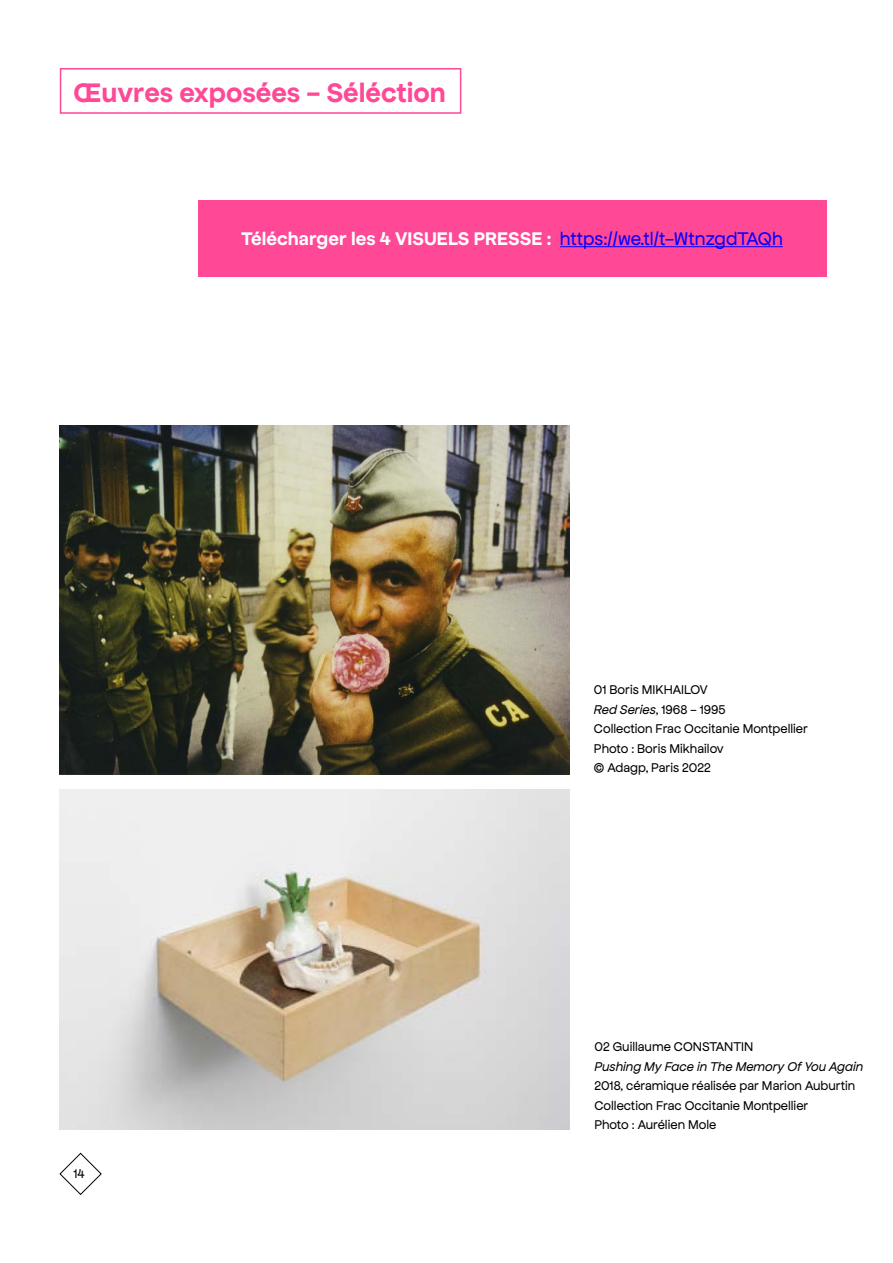
<style>
.page{position:relative;width:893px;height:1263px;background:#fff}
.page>*{position:absolute;margin:0;border:0;box-sizing:border-box;transform-origin:0 0}
.t1{font:700 28.5px "Frac Apfel";color:#ff4896}
.t2{font:700 19.5px "Frac Apfel";color:#fff}
.t3{font:13.5px/19.5px "Frac Apfel";color:#000}
.t4{font:italic 13.5px "Frac Apfel";color:#000}
.s1{font-weight:400;color:#00f}
.s2{font-style:italic}
</style>
<div class="page">
<svg style="left:59px;top:1152px;width:43px;height:43px"></svg>
<div style="left:60px;top:68px;width:401px;height:46px;border:2px solid #ff4896"></div>
<div style="left:198px;top:200px;width:628px;height:76px;background:#ff4896"></div>
<hr style="left:560px;top:246px;width:223px;height:1px;background:#00f">
<img style="left:60px;top:426px;width:510px;height:348px">
<img style="left:60px;top:789px;width:510px;height:340px">
<h1 class="t1" style="left:74px;top:78px;width:374px">Œuvres exposées - Séléction</h1>
<h2 class="t2" style="left:241px;top:228px;width:543px">Télécharger les 4 VISUELS PRESSE : <span class="s1">https://we.tl/t-WtnzgdTAQh</span></h2>
<p class="t3" style="left:594px;top:680px;width:215px">01 Boris MIKHAILOV<br><span class="s2">Red Series</span>, 1968 - 1995<br>Collection Frac Occitanie Montpellier<br>Photo : Boris Mikhailov<br>© Adagp, Paris 2022</p>
<p class="t3" style="left:74px;top:1164px;width:13px">14</p>
<p class="t3" style="left:594px;top:1037px;width:160px">02 Guillaume CONSTANTIN</p>
<p class="t4" style="left:594px;top:1059px;width:270px">Pushing My Face in The Memory Of You Again</p>
<p class="t3" style="left:594px;top:1076px;width:262px">2018, céramique réalisée par Marion Auburtin<br>Collection Frac Occitanie Montpellier<br>Photo : Aurélien Mole</p>
</div>
